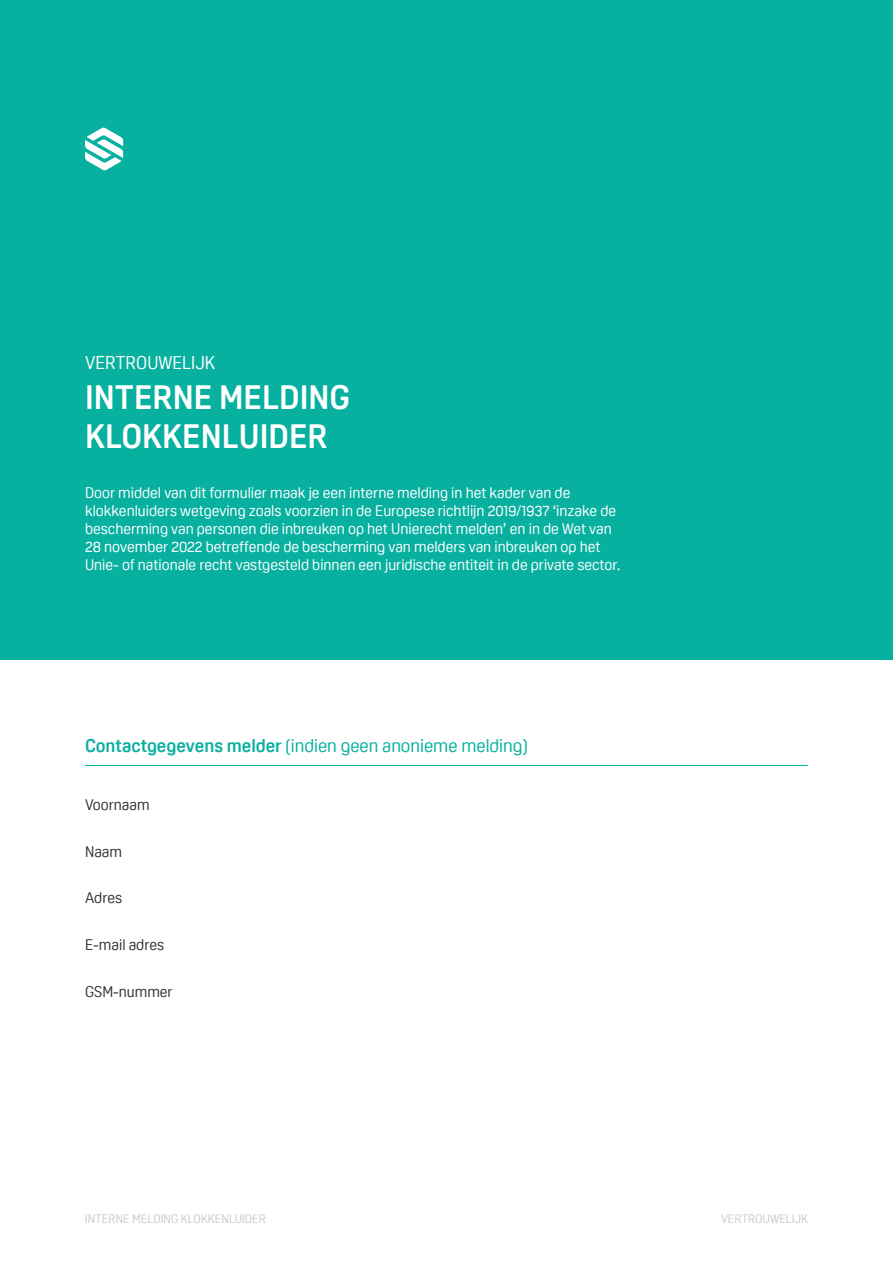
<style>
.page{position:relative;width:893px;height:1263px;background:#fff}
.page>*{position:absolute;margin:0;border:0;box-sizing:border-box;transform-origin:0 0}
.t1{font:700 33px/39.6px "Oscine";color:#fff}
.t2{font:18px "Oscine";color:#08b0a0}
.t3{font:18px "Oscine";color:#fff}
.t4{font:15px/18px "Oscine";color:#fff}
.t5{font:15px "Oscine";color:#333331}
.t6{font:12px "Oscine";color:#ccc9c9}
.s1{font-weight:700}
</style>
<div class="page">
<div style="left:0;top:0;width:893px;height:659px;background:#08b0a0"></div>
<svg style="left:85px;top:128px;width:38px;height:42px"></svg>
<hr style="left:85px;top:765px;width:723px;height:1px;background:#00b9a5">
<p class="t3" style="left:85px;top:352px;width:132px">VERTROUWELIJK</p>
<h1 class="t1" style="left:85px;top:377px;width:267px">INTERNE MELDING<br>KLOKKENLUIDER</h1>
<p class="t4" style="left:85px;top:483px;width:537px">Door middel van dit formulier maak je een interne melding in het kader van de klokkenluiders wetgeving zoals voorzien in de Europese richtlijn 2019/1937 ‘inzake de bescherming van personen die inbreuken op het Unierecht melden’ en in de Wet van 28 november 2022 betreffende de bescherming van melders van inbreuken op het Unie- of nationale recht vastgesteld binnen een juridische entiteit in de private sector.</p>
<p class="t2" style="left:85px;top:735px;width:444px"><span class="s1">Contactgegevens melder</span> (indien geen anonieme melding)</p>
<p class="t5" style="left:85px;top:796px;width:66px">Voornaam</p>
<p class="t5" style="left:85px;top:843px;width:39px">Naam</p>
<p class="t5" style="left:85px;top:890px;width:39px">Adres</p>
<p class="t5" style="left:85px;top:936px;width:81px">E-mail adres</p>
<p class="t5" style="left:85px;top:983px;width:89px">GSM-nummer</p>
<p class="t6" style="left:85px;top:1212px;width:182px">INTERNE MELDING KLOKKENLUIDER</p>
<p class="t6" style="left:721px;top:1212px;width:88px">VERTROUWELIJK</p>
</div>
